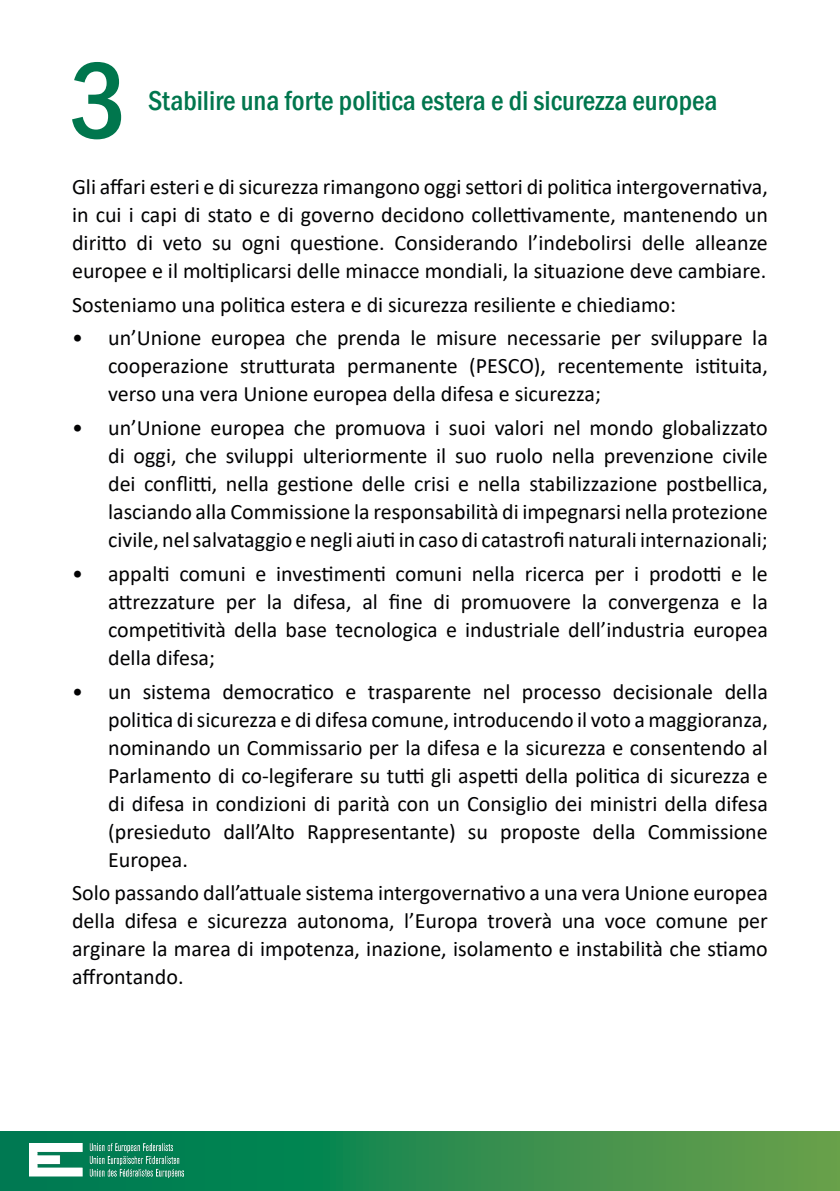
<style>
.page{position:relative;width:840px;height:1191px;background:#fff}
.page>*{position:absolute;margin:0;border:0;box-sizing:border-box;transform-origin:0 0}
.t1{font:500 condensed 112px "Franklin Gothic";color:#00764d}
.t2{font:500 condensed 28px "Franklin Gothic";color:#00764d}
.t3{font:22px/28px "Calibri";color:#020203;text-align:justify}
</style>
<div class="page">
<svg style="left:0;top:1131px;width:839px;height:60px;background:#2d8d4e"></svg>
<img style="left:30px;top:1143px;width:154px;height:34px">
<h1 class="t1" style="left:70px;top:27px;width:59px">3</h1>
<p class="t2" style="left:148px;top:82px;width:570px">Stabilire una forte politica estera e di sicurezza europea</p>
<p class="t3" style="left:72px;top:172px;width:697px">Gli affari esteri e di sicurezza rimangono oggi settori di politica intergovernativa, in cui i capi di stato e di governo decidono collettivamente, mantenendo un diritto di veto su ogni questione. Considerando l’indebolirsi delle alleanze europee e il moltiplicarsi delle minacce mondiali, la situazione deve cambiare.</p>
<p class="t3" style="left:72px;top:290px;width:605px">Sosteniamo una politica estera e di sicurezza resiliente e chiediamo:</p>
<p class="t3" style="left:108px;top:323px;width:661px;text-indent:-36px">• un’Unione europea che prenda le misure necessarie per sviluppare la cooperazione strutturata permanente (PESCO), recentemente istituita, verso una vera Unione europea della difesa e sicurezza;</p>
<p class="t3" style="left:108px;top:413px;width:661px;text-indent:-36px">• un’Unione europea che promuova i suoi valori nel mondo globalizzato di oggi, che sviluppi ulteriormente il suo ruolo nella prevenzione civile dei conflitti, nella gestione delle crisi e nella stabilizzazione postbellica, lasciando alla Commissione la responsabilità di impegnarsi nella protezione civile, nel salvataggio e negli aiuti in caso di catastrofi naturali internazionali;</p>
<p class="t3" style="left:108px;top:559px;width:661px;text-indent:-36px">• appalti comuni e investimenti comuni nella ricerca per i prodotti e le attrezzature per la difesa, al fine di promuovere la convergenza e la competitività della base tecnologica e industriale dell’industria europea della difesa;</p>
<p class="t3" style="left:108px;top:676px;width:661px;text-indent:-36px">• un sistema democratico e trasparente nel processo decisionale della politica di sicurezza e di difesa comune, introducendo il voto a maggioranza, nominando un Commissario per la difesa e la sicurezza e consentendo al Parlamento di co-legiferare su tutti gli aspetti della politica di sicurezza e di difesa in condizioni di parità con un Consiglio dei ministri della difesa (presieduto dall’Alto Rappresentante) su proposte della Commissione Europea.</p>
<p class="t3" style="left:72px;top:878px;width:697px">Solo passando dall’attuale sistema intergovernativo a una vera Unione europea della difesa e sicurezza autonoma, l’Europa troverà una voce comune per arginare la marea di impotenza, inazione, isolamento e instabilità che stiamo affrontando.</p>
</div>
